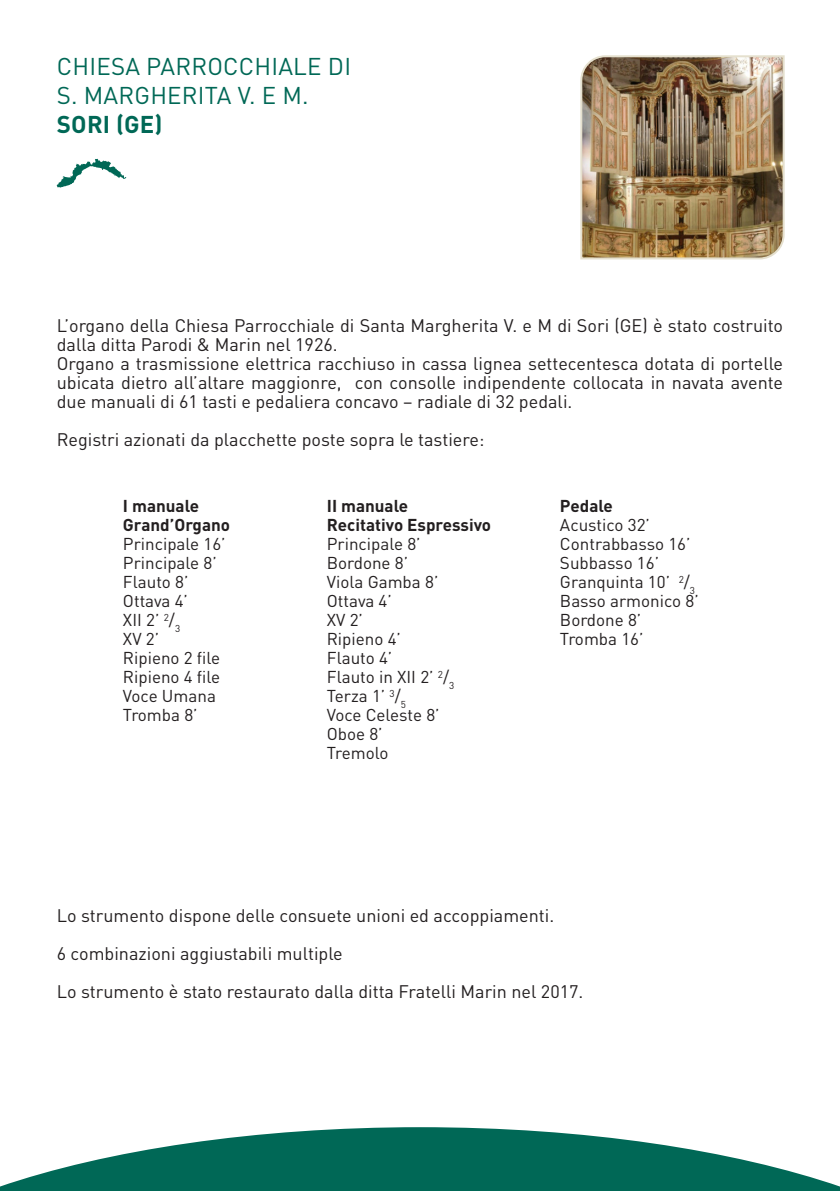
<style>
.page{position:relative;width:840px;height:1191px;background:#fff}
.page>*{position:absolute;margin:0;border:0;box-sizing:border-box;transform-origin:0 0}
.t1{font:24px "DIN Pro";letter-spacing:.01em;color:#006856}
.t2{font:700 24px "DIN Pro";letter-spacing:.01em;color:#006856}
.t3{font:18px/19px "DIN Pro";color:#231f20}
.t4{font:17px "DIN Pro";color:#231f20}
.t5{font:700 17px/19px "DIN Pro";color:#231f20}
</style>
<div class="page">
<img style="left:580px;top:55px;width:205px;height:205px">
<svg style="left:57px;top:159px;width:69px;height:29px"></svg>
<svg style="left:0;top:1127px;width:839px;height:64px;fill:#006856"></svg>
<p class="t1" style="left:57px;top:50px;width:295px">CHIESA PARROCCHIALE DI</p>
<p class="t1" style="left:57px;top:79px;width:253px">S. MARGHERITA V. E M.</p>
<p class="t2" style="left:57px;top:108px;width:107px">SORI (GE)</p>
<p class="t3" style="left:57px;top:315px;width:727px">L’organo della Chiesa Parrocchiale di Santa Margherita V. e M di Sori (GE) è stato costruito dalla ditta Parodi &amp; Marin nel 1926.</p>
<p class="t3" style="left:57px;top:353px;width:727px;text-align:justify">Organo a trasmissione elettrica racchiuso in cassa lignea settecentesca dotata di portelle ubicata dietro all’altare maggionre, con consolle indipendente collocata in navata avente due manuali di 61 tasti e pedaliera concavo – radiale di 32 pedali.</p>
<p class="t3" style="left:57px;top:429px;width:429px">Registri azionati da placchette poste sopra le tastiere:</p>
<p class="t5" style="left:123px;top:496px;width:109px">I manuale<br>Grand’Organo</p>
<p class="t4" style="left:123px;top:532px;width:104px">Principale 16’</p>
<p class="t4" style="left:123px;top:551px;width:95px">Principale 8’</p>
<p class="t4" style="left:123px;top:570px;width:67px">Flauto 8’</p>
<p class="t4" style="left:123px;top:589px;width:67px">Ottava 4’</p>
<p class="t4" style="left:123px;top:608px;width:59px">XII 2’ <sup>2</sup>/<sub>3</sub></p>
<p class="t4" style="left:123px;top:627px;width:38px">XV 2’</p>
<p class="t4" style="left:123px;top:646px;width:99px">Ripieno 2 file</p>
<p class="t4" style="left:123px;top:665px;width:99px">Ripieno 4 file</p>
<p class="t4" style="left:123px;top:684px;width:94px">Voce Umana</p>
<p class="t4" style="left:123px;top:703px;width:76px">Tromba 8’</p>
<p class="t5" style="left:326px;top:496px;width:166px">II manuale<br>Recitativo Espressivo</p>
<p class="t4" style="left:326px;top:532px;width:95px">Principale 8’</p>
<p class="t4" style="left:326px;top:551px;width:83px">Bordone 8’</p>
<p class="t4" style="left:326px;top:570px;width:113px">Viola Gamba 8’</p>
<p class="t4" style="left:326px;top:589px;width:67px">Ottava 4’</p>
<p class="t4" style="left:326px;top:608px;width:38px">XV 2’</p>
<p class="t4" style="left:326px;top:627px;width:76px">Ripieno 4’</p>
<p class="t4" style="left:326px;top:646px;width:67px">Flauto 4’</p>
<p class="t4" style="left:326px;top:665px;width:129px">Flauto in XII 2’ <sup>2</sup>/<sub>3</sub></p>
<p class="t4" style="left:326px;top:684px;width:81px">Terza 1’ <sup>3</sup>/<sub>5</sub></p>
<p class="t4" style="left:326px;top:703px;width:114px">Voce Celeste 8’</p>
<p class="t4" style="left:326px;top:722px;width:57px">Oboe 8’</p>
<p class="t4" style="left:326px;top:741px;width:63px">Tremolo</p>
<p class="t5" style="left:559px;top:496px;width:54px">Pedale</p>
<p class="t4" style="left:559px;top:513px;width:92px">Acustico 32’</p>
<p class="t4" style="left:559px;top:532px;width:132px">Contrabbasso 16’</p>
<p class="t4" style="left:559px;top:551px;width:101px">Subbasso 16’</p>
<p class="t4" style="left:559px;top:570px;width:136px">Granquinta 10’ <sup>2</sup>/<sub>3</sub></p>
<p class="t4" style="left:559px;top:589px;width:140px">Basso armonico 8’</p>
<p class="t4" style="left:559px;top:608px;width:83px">Bordone 8’</p>
<p class="t4" style="left:559px;top:627px;width:85px">Tromba 16’</p>
<p class="t3" style="left:57px;top:904px;width:499px">Lo strumento dispone delle consuete unioni ed accoppiamenti.</p>
<p class="t3" style="left:57px;top:942px;width:287px">6 combinazioni aggiustabili multiple</p>
<p class="t3" style="left:57px;top:980px;width:528px">Lo strumento è stato restaurato dalla ditta Fratelli Marin nel 2017.</p>
</div>
